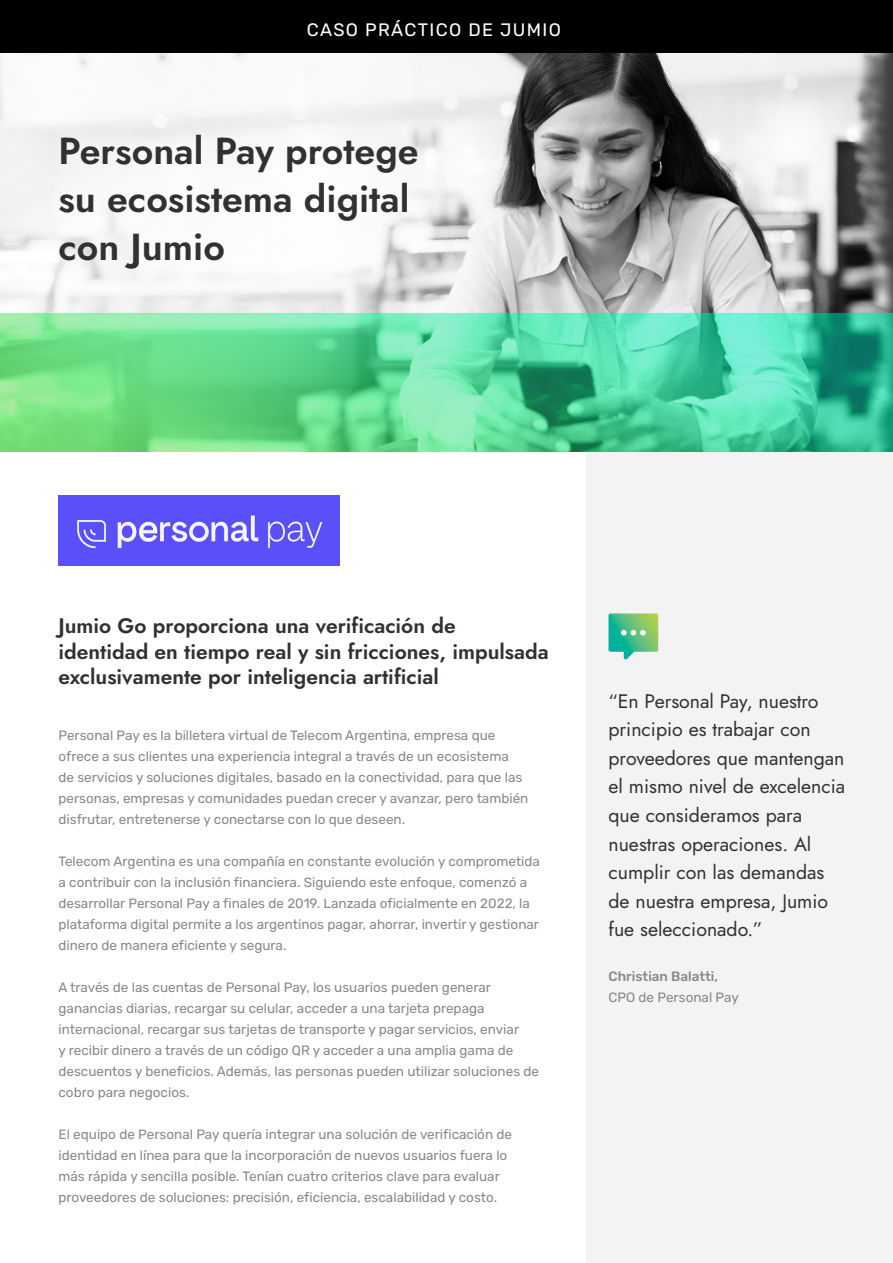
<style>
.page{position:relative;width:893px;height:1263px;background:#fff}
.page>*{position:absolute;margin:0;border:0;box-sizing:border-box;transform-origin:0 0}
.t1{font:37.5px/48px "Jost";color:#333033}
.t2{font:21px/25.5px "Jost";color:#333033}
.t3{font:19.5px/28.5px "Jost";color:#333033}
.t4{font:18px "Rubik";letter-spacing:.075em;color:#fff}
.t5{font:13.5px/21px "Rubik";color:#888}
.t6{font:500 13.5px "Rubik";color:#888}
</style>
<div class="page">
<div style="left:586px;top:397px;width:307px;height:866px;background:#f3f3f3"></div>
<img style="left:0;top:53px;width:893px;height:398px">
<div style="left:0;top:0;width:893px;height:53px;background:#000"></div>
<svg style="left:608px;top:613px;width:50px;height:47px"></svg>
<div style="left:0;top:64px;width:489px;height:277px;background:#fff;opacity:.75"></div>
<img style="left:58px;top:496px;width:282px;height:70px">
<h3 class="t4" style="left:307px;top:20px;width:256px">CASO PRÁCTICO DE JUMIO</h3>
<h1 class="t1" style="left:58px;top:127px;width:362px">Personal Pay protege su ecosistema digital con Jumio</h1>
<h2 class="t2" style="left:58px;top:613px;width:492px">Jumio Go proporciona una verificación de identidad en tiempo real y sin fricciones, impulsada exclusivamente por inteligencia artificial</h2>
<p class="t5" style="left:58px;top:725px;width:471px">Personal Pay es la billetera virtual de Telecom Argentina, empresa que ofrece a sus clientes una experiencia integral a través de un ecosistema<br>de servicios y soluciones digitales, basado en la conectividad, para que las personas, empresas y comunidades puedan crecer y avanzar, pero también disfrutar, entretenerse y conectarse con lo que deseen.</p>
<p class="t5" style="left:58px;top:851px;width:483px">Telecom Argentina es una compañía en constante evolución y comprometida a contribuir con la inclusión financiera. Siguiendo este enfoque, comenzó a desarrollar Personal Pay a finales de 2019. Lanzada oficialmente en 2022, la plataforma digital permite a los argentinos pagar, ahorrar, invertir y gestionar dinero de manera eficiente y segura.</p>
<p class="t5" style="left:58px;top:977px;width:482px">A través de las cuentas de Personal Pay, los usuarios pueden generar ganancias diarias, recargar su celular, acceder a una tarjeta prepaga internacional, recargar sus tarjetas de transporte y pagar servicios, enviar<br>y recibir dinero a través de un código QR y acceder a una amplia gama de descuentos y beneficios. Además, las personas pueden utilizar soluciones de cobro para negocios.</p>
<p class="t5" style="left:58px;top:1124px;width:455px">El equipo de Personal Pay quería integrar una solución de verificación de identidad en línea para que la incorporación de nuevos usuarios fuera lo más rápida y sencilla posible. Tenían cuatro criterios clave para evaluar proveedores de soluciones: precisión, eficiencia, escalabilidad y costo.</p>
<h3 class="t3" style="left:608px;top:687px;width:238px">“En Personal Pay, nuestro principio es trabajar con proveedores que mantengan el mismo nivel de excelencia que consideramos para nuestras operaciones. Al cumplir con las demandas de nuestra empresa, Jumio fue seleccionado.”</h3>
<p class="t6" style="left:608px;top:966px;width:111px">Christian Balatti,</p>
<p class="t5" style="left:608px;top:987px;width:132px">CPO de Personal Pay</p>
</div>
